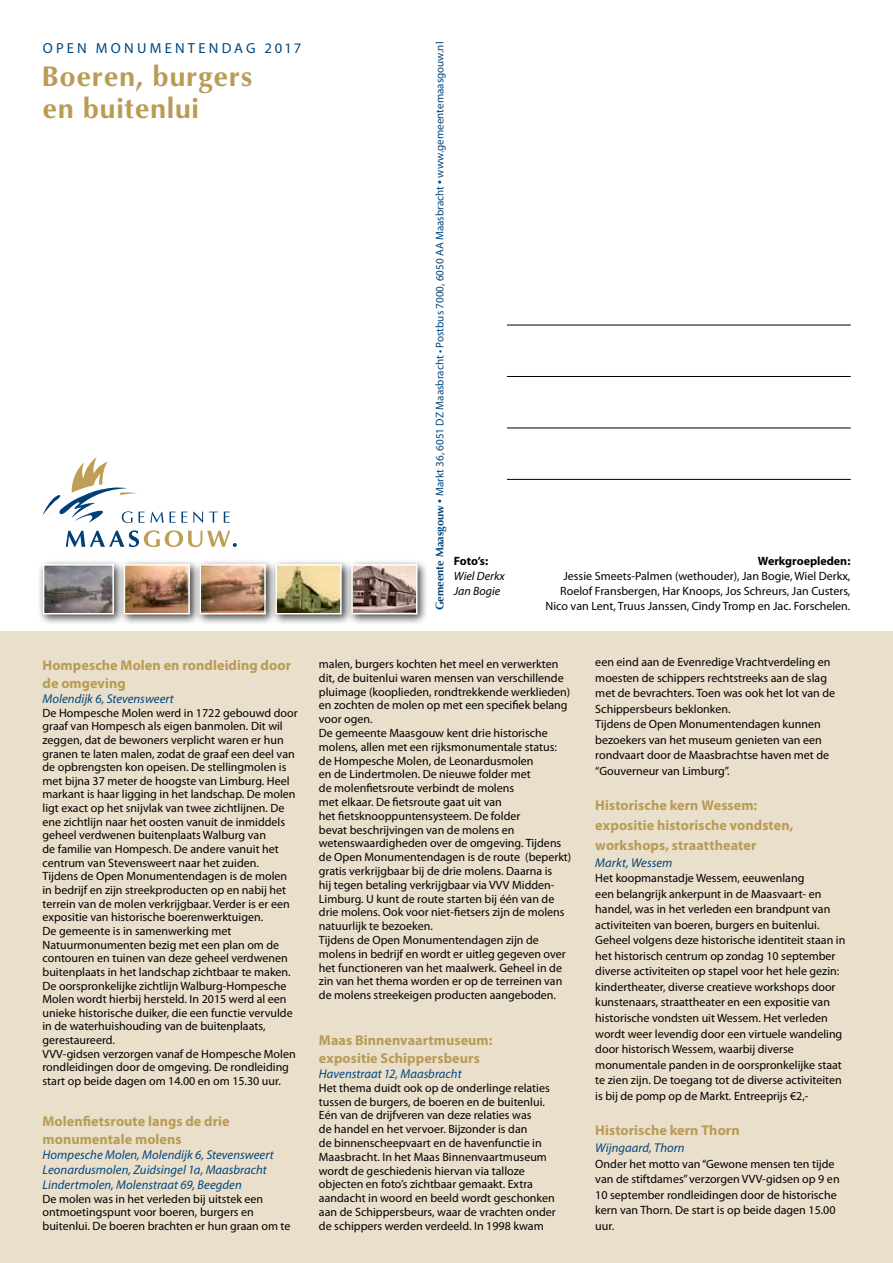
<style>
.page{position:relative;width:893px;height:1263px;background:#fff}
.page>*{position:absolute;margin:0;border:0;box-sizing:border-box;transform-origin:0 0}
.t1{font:700 26.7px/32.1px "Omni";letter-spacing:.03em;color:#b99b56}
.t2{font:14.55px "Myriad Pro";letter-spacing:.215em;color:#00467e}
.t3{font:700 14.25px/18px "Myriad Pro";letter-spacing:.005em;color:#b99b56}
.t4{font:italic 12.75px/15.1px "Myriad Pro";letter-spacing:.005em;color:#00467e}
.t5{font:12px/13.8px "Myriad Pro";color:#000}
.t6{font:700 12px "Myriad Pro";color:#000}
.t7{font:italic 12px/15px "Myriad Pro";color:#000}
.t8{font:11.1px "Myriad Pro";color:#00467e}
.s1{font-family:"Optima";font-weight:700}
.s2{font-family:"Times LT Std"}
</style>
<div class="page">
<div style="left:0;top:631px;width:893px;height:632px;background:#eadfca"></div>
<hr style="left:507px;top:325px;width:344px;height:1px;background:#000">
<hr style="left:507px;top:376px;width:344px;height:1px;background:#000">
<hr style="left:507px;top:428px;width:344px;height:1px;background:#000">
<hr style="left:507px;top:479px;width:344px;height:1px;background:#000">
<svg style="left:43px;top:457px;width:121px;height:66px"></svg>
<svg style="left:170px;top:512px;width:17px;height:11px"></svg>
<svg style="left:193px;top:512px;width:10px;height:11px"></svg>
<svg style="left:209px;top:512px;width:9px;height:11px"></svg>
<svg style="left:224px;top:512px;width:6px;height:11px"></svg>
<svg style="left:66px;top:530px;width:171px;height:17px"></svg>
<div style="left:38px;top:559px;width:87px;height:67px;background:#000;opacity:.75"></div>
<img style="left:46px;top:567px;width:65px;height:44px">
<div style="left:43px;top:564px;width:71px;height:50px;border:2px solid #fff"></div>
<div style="left:194px;top:559px;width:83px;height:67px;background:#000;opacity:.75"></div>
<img style="left:203px;top:567px;width:60px;height:44px">
<div style="left:200px;top:564px;width:66px;height:50px;border:2px solid #fff"></div>
<div style="left:118px;top:559px;width:83px;height:67px;background:#000;opacity:.75"></div>
<img style="left:127px;top:567px;width:60px;height:44px">
<div style="left:124px;top:564px;width:66px;height:50px;border:2px solid #fff"></div>
<div style="left:270px;top:559px;width:83px;height:67px;background:#000;opacity:.75"></div>
<img style="left:278px;top:567px;width:61px;height:44px">
<div style="left:275px;top:564px;width:67px;height:50px;border:2px solid #fff"></div>
<div style="left:346px;top:559px;width:83px;height:67px;background:#000;opacity:.75"></div>
<img style="left:354px;top:567px;width:61px;height:44px">
<div style="left:351px;top:564px;width:67px;height:50px;border:2px solid #fff"></div>
<p class="t2" style="left:43px;top:40px;width:260px">OPEN MONUMENTENDAG 2017</p>
<h1 class="t1" style="left:43px;top:60px;width:212px">Boeren, burgers en buitenlui</h1>
<p class="t3" style="left:43px;top:655px;width:250px">Hompesche Molen en rondleiding door de omgeving</p>
<p class="t4" style="left:43px;top:691px;width:133px">Molendijk 6, Stevensweert</p>
<p class="t5" style="left:43px;top:705px;width:257px">De Hompesche Molen werd in 1722 gebouwd door graaf van Hompesch als eigen banmolen. Dit wil zeggen, dat de bewoners verplicht waren er hun granen te laten malen, zodat de graaf een deel van de opbrengsten kon opeisen. De stellingmolen is met bijna 37 meter de hoogste van Limburg. Heel markant is haar ligging in het landschap. De molen ligt exact op het snijvlak van twee zichtlijnen. De ene zichtlijn naar het oosten vanuit de inmiddels geheel verdwenen buitenplaats Walburg van<br>de familie van Hompesch. De andere vanuit het centrum van Stevensweert naar het zuiden.<br>Tijdens de Open Monumentendagen is de molen in bedrijf en zijn streekproducten op en nabij het terrein van de molen verkrijgbaar. Verder is er een expositie van historische boerenwerktuigen.<br>De gemeente is in samenwerking met Natuurmonumenten bezig met een plan om de contouren en tuinen van deze geheel verdwenen buitenplaats in het landschap zichtbaar te maken.<br>De oorspronkelijke zichtlijn Walburg-Hompesche Molen wordt hierbij hersteld. In 2015 werd al een unieke historische duiker, die een functie vervulde in de waterhuishouding van de buitenplaats, gerestaureerd.<br>VVV-gidsen verzorgen vanaf de Hompesche Molen rondleidingen door de omgeving. De rondleiding start op beide dagen om 14.00 en om 15.30 uur.</p>
<p class="t3" style="left:43px;top:1111px;width:189px">Molenfietsroute langs de drie monumentale molens</p>
<p class="t4" style="left:43px;top:1147px;width:233px">Hompesche Molen, Molendijk 6, Stevensweert<br>Leonardusmolen, Zuidsingel 1a, Maasbracht<br>Lindertmolen, Molenstraat 69, Beegden</p>
<p class="t5" style="left:43px;top:1191px;width:250px">De molen was in het verleden bij uitstek een ontmoetingspunt voor boeren, burgers en buitenlui. De boeren brachten er hun graan om te</p>
<p class="t8" style="left:433px;top:610px;width:570px;rotate:-90deg"><span class="s1">Gemeente Maasgouw</span> <span class="s2">•</span> Markt 36, 6051 DZ Maasbracht • Postbus 7000, 6050 AA Maasbracht <span class="s2">•</span> www.gemeentemaasgouw.nl</p>
<p class="t6" style="left:454px;top:553px;width:36px">Foto’s:</p>
<p class="t7" style="left:454px;top:568px;width:52px">Wiel Derkx<br>Jan Bogie</p>
<p class="t6" style="left:758px;top:553px;width:94px">Werkgroepleden:</p>
<p class="t5" style="left:545px;top:568px;width:307px;line-height:15px;text-align:right">Jessie Smeets-Palmen (wethouder), Jan Bogie, Wiel Derkx,<br>Roelof Fransbergen, Har Knoops, Jos Schreurs, Jan Custers,<br>Nico van Lent, Truus Janssen, Cindy Tromp en Jac. Forschelen.</p>
<p class="t5" style="left:319px;top:657px;width:254px">malen, burgers kochten het meel en verwerkten dit, de buitenlui waren mensen van verschillende pluimage (kooplieden, rondtrekkende werklieden) en zochten de molen op met een specifiek belang voor ogen.<br>De gemeente Maasgouw kent drie historische molens, allen met een rijksmonumentale status: de Hompesche Molen, de Leonardusmolen<br>en de Lindertmolen. De nieuwe folder met<br>de molenfietsroute verbindt de molens<br>met elkaar. De fietsroute gaat uit van<br>het fietsknooppuntensysteem. De folder<br>bevat beschrijvingen van de molens en wetenswaardigheden over de omgeving. Tijdens de Open Monumentendagen is de route (beperkt) gratis verkrijgbaar bij de drie molens. Daarna is<br>hij tegen betaling verkrijgbaar via VVV Midden-Limburg. U kunt de route starten bij één van de drie molens. Ook voor niet-fietsers zijn de molens natuurlijk te bezoeken.<br>Tijdens de Open Monumentendagen zijn de molens in bedrijf en wordt er uitleg gegeven over het functioneren van het maalwerk. Geheel in de zin van het thema worden er op de terreinen van de molens streekeigen producten aangeboden.</p>
<p class="t3" style="left:319px;top:1030px;width:175px">Maas Binnenvaartmuseum: expositie Schippersbeurs</p>
<p class="t4" style="left:319px;top:1066px;width:144px">Havenstraat 12, Maasbracht</p>
<p class="t5" style="left:319px;top:1081px;width:238px">Het thema duidt ook op de onderlinge relaties tussen de burgers, de boeren en de buitenlui.<br>Eén van de drijfveren van deze relaties was<br>de handel en het vervoer. Bijzonder is dan<br>de binnenscheepvaart en de havenfunctie in Maasbracht. In het Maas Binnenvaartmuseum wordt de geschiedenis hiervan via talloze objecten en foto’s zichtbaar gemaakt. Extra aandacht in woord en beeld wordt geschonken aan de Schippersbeurs, waar de vrachten onder de schippers werden verdeeld. In 1998 kwam</p>
<p class="t5" style="left:595px;top:654px;width:241px;line-height:15.5px">een eind aan de Evenredige Vrachtverdeling en moesten de schippers rechtstreeks aan de slag met de bevrachters. Toen was ook het lot van de Schippersbeurs beklonken.<br>Tijdens de Open Monumentendagen kunnen bezoekers van het museum genieten van een rondvaart door de Maasbrachtse haven met de “Gouverneur van Limburg”.</p>
<p class="t3" style="left:595px;top:795px;width:200px;line-height:20px">Historische kern Wessem: expositie historische vondsten, workshops, straattheater</p>
<p class="t4" style="left:595px;top:855px;width:79px">Markt, Wessem</p>
<p class="t5" style="left:595px;top:870px;width:252px;line-height:15.5px">Het koopmanstadje Wessem, eeuwenlang<br>een belangrijk ankerpunt in de Maasvaart- en handel, was in het verleden een brandpunt van activiteiten van boeren, burgers en buitenlui.<br>Geheel volgens deze historische identiteit staan in het historisch centrum op zondag 10 september diverse activiteiten op stapel voor het hele gezin: kindertheater, diverse creatieve workshops door kunstenaars, straattheater en een expositie van historische vondsten uit Wessem. Het verleden wordt weer levendig door een virtuele wandeling door historisch Wessem, waarbij diverse monumentale panden in de oorspronkelijke staat te zien zijn. De toegang tot de diverse activiteiten is bij de pomp op de Markt. Entreeprijs €2,-</p>
<p class="t3" style="left:595px;top:1121px;width:146px">Historische kern Thorn</p>
<p class="t4" style="left:595px;top:1140px;width:91px">Wijngaard, Thorn</p>
<p class="t5" style="left:595px;top:1155px;width:246px;line-height:15.5px">Onder het motto van “Gewone mensen ten tijde van de stiftdames” verzorgen VVV-gidsen op 9 en 10 september rondleidingen door de historische kern van Thorn. De start is op beide dagen 15.00 uur.</p>
</div>
